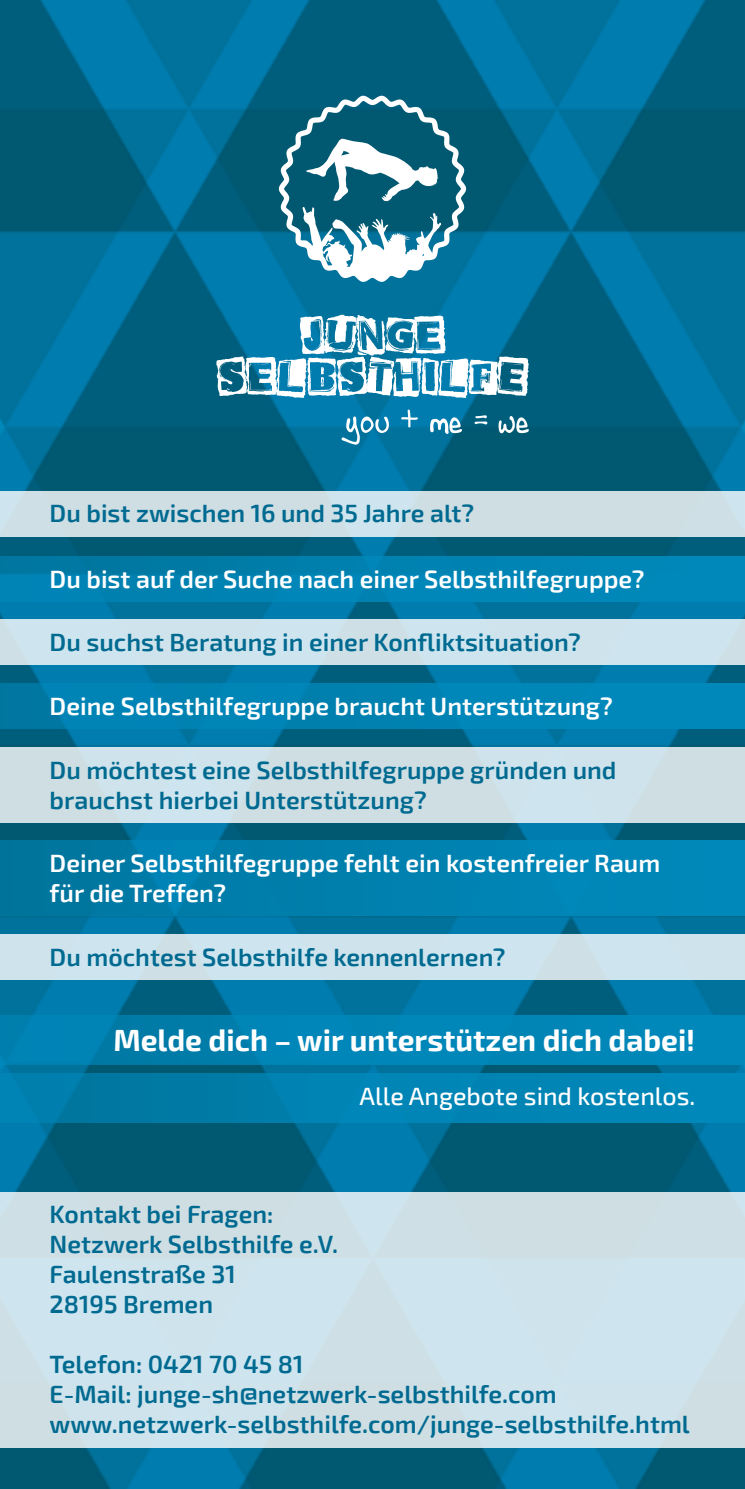
<style>
.page{position:relative;width:745px;height:1489px;background:#fff}
.page>*{position:absolute;margin:0;border:0;box-sizing:border-box;transform-origin:0 0}
.t1{font:700 30px "Exo 2";color:#fff}
.t2{font:600 25px/30px "Exo 2";color:#006a91}
.t3{font:600 25px/30px "Exo 2";color:#fff}
.t4{font:500 25px "Exo 2";color:#fff}
</style>
<div class="page">
<img style="left:0;top:0;width:744px;height:1488px">
<svg style="left:216px;top:315px;width:312px;height:83px"></svg>
<svg style="left:279px;top:96px;width:187px;height:186px"></svg>
<svg style="left:341px;top:416px;width:47px;height:28px"></svg>
<svg style="left:401px;top:409px;width:16px;height:18px"></svg>
<svg style="left:430px;top:417px;width:31px;height:17px"></svg>
<svg style="left:474px;top:415px;width:13px;height:9px"></svg>
<svg style="left:498px;top:416px;width:30px;height:17px"></svg>
<div style="left:0;top:1015px;width:744px;height:49px;background:linear-gradient(to right,#007ead,#0089bb)"></div>
<div style="left:0;top:490px;width:744px;height:46px;background:#cedee3"></div>
<div style="left:0;top:556px;width:744px;height:46px;background:#0089bb"></div>
<div style="left:0;top:619px;width:744px;height:46px;background:#cee5ef"></div>
<div style="left:0;top:746px;width:744px;height:76px;background:#cedee3"></div>
<svg style="left:0;top:840px;width:744px;height:76px;background:#0080ae"></svg>
<div style="left:0;top:934px;width:744px;height:45px;background:#cee5ef"></div>
<div style="left:0;top:683px;width:744px;height:46px;background:#0089bb"></div>
<div style="left:0;top:1191px;width:744px;height:256px;background:#cee3eb"></div>
<svg style="left:0;top:1073px;width:744px;height:49px;background:#0081b0"></svg>
<p class="t2" style="left:50px;top:499px;width:426px">Du bist zwischen 16 und 35 Jahre alt?</p>
<p class="t3" style="left:50px;top:564px;width:596px">Du bist auf der Suche nach einer Selbsthilfegruppe?</p>
<p class="t2" style="left:50px;top:628px;width:532px">Du suchst Beratung in einer Konfliktsituation?</p>
<p class="t3" style="left:50px;top:691px;width:564px">Deine Selbsthilfegruppe braucht Unterstützung?</p>
<p class="t2" style="left:50px;top:755px;width:568px">Du möchtest eine Selbsthilfegruppe gründen und brauchst hierbei Unterstützung?</p>
<p class="t3" style="left:50px;top:848px;width:611px">Deiner Selbsthilfegruppe fehlt ein kostenfreier Raum für die Treffen?</p>
<p class="t2" style="left:50px;top:942px;width:457px">Du möchtest Selbsthilfe kennenlernen?</p>
<p class="t1" style="left:113px;top:1022px;width:583px">Melde dich – wir unterstützen dich dabei!</p>
<p class="t4" style="left:359px;top:1081px;width:337px">Alle Angebote sind kostenlos.</p>
<p class="t2" style="left:50px;top:1199px;width:290px">Kontakt bei Fragen:<br>Netzwerk Selbsthilfe e.V.<br>Faulenstraße 31<br>28195 Bremen</p>
<p class="t2" style="left:50px;top:1349px;width:641px">Telefon: 0421 70 45 81<br>E-Mail: junge-sh@netzwerk-selbsthilfe.com www.netzwerk-selbsthilfe.com/junge-selbsthilfe.html</p>
</div>
